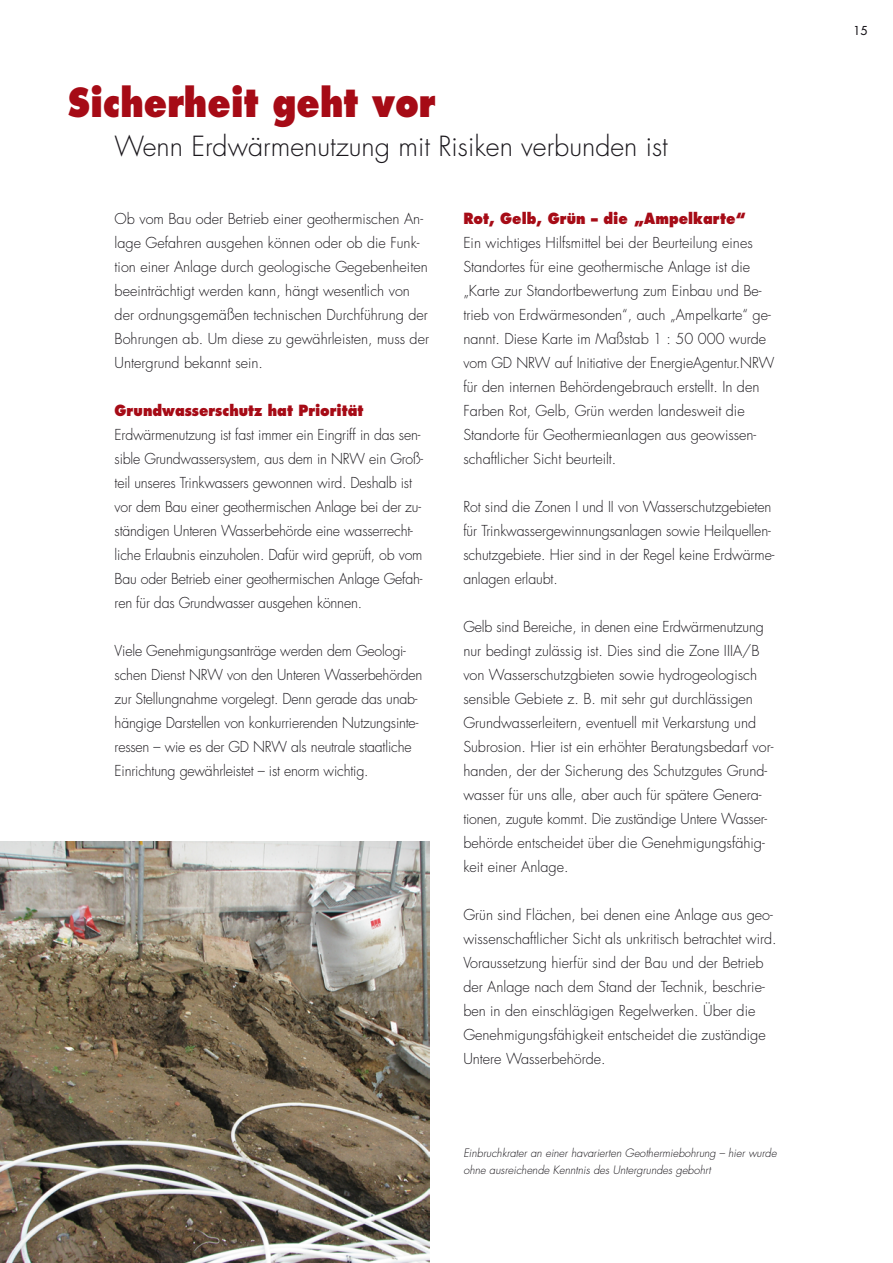
<style>
.page{position:relative;width:893px;height:1263px;background:#fff}
.page>*{position:absolute;margin:0;border:0;box-sizing:border-box;transform-origin:0 0}
.t1{font:800 39px "Futura Std";color:#a60b16;scale:.86 1}
.t2{font:300 27px "Futura Std";color:#1a171c}
.t3{font:800 15px "Futura Std";color:#a60b16;scale:.9 1}
.t4{font:300 14.7px/24px "Futura Std";color:#1a171c;scale:.96 1}
.t5{font:300 14.7px/24px "Futura Std";color:#1a171c}
.t6{font:500 12px "Futura Std";color:#1a171c}
.t7{font:italic 300 11.25px/16.5px "Futura Std";color:#1a171c}
</style>
<div class="page">
<img style="left:0;top:842px;width:429px;height:421px">
<h1 class="t1" style="left:68px;top:86px;width:429px">Sicherheit geht vor</h1>
<h2 class="t2" style="left:115px;top:134px;width:555px">Wenn Erdwärmenutzung mit Risiken verbunden ist</h2>
<p class="t5" style="left:115px;top:208px;width:316px">Ob vom Bau oder Betrieb einer geothermischen An&shy;lage Gefahren ausgehen können oder ob die Funk&shy;tion einer Anlage durch geologische Gegebenheiten beeinträchtigt werden kann, hängt wesentlich von der ordnungsgemäßen technischen Durchführung der Bohrungen ab. Um diese zu gewährleisten, muss der Untergrund bekannt sein.</p>
<p class="t3" style="left:115px;top:404px;width:278px">Grundwasserschutz hat Priorität</p>
<p class="t4" style="left:115px;top:424px;width:323px">Erdwärmenutzung ist fast immer ein Eingriff in das sen&shy;sible Grundwassersystem, aus dem in NRW ein Groß&shy;teil unseres Trinkwassers gewonnen wird. Deshalb ist vor dem Bau einer geothermischen Anlage bei der zu&shy;ständigen Unteren Wasserbehörde eine wasserrecht&shy;liche Erlaubnis einzuholen. Dafür wird geprüft, ob vom Bau oder Betrieb einer geothermischen Anlage Gefah&shy;ren für das Grundwasser ausgehen können.</p>
<p class="t4" style="left:115px;top:640px;width:322px">Viele Genehmigungsanträge werden dem Geologi&shy;schen Dienst NRW von den Unteren Wasserbehörden zur Stellungnahme vorgelegt. Denn gerade das unab&shy;hängige Darstellen von konkurrierenden Nutzungsinte&shy;ressen – wie es der GD NRW als neutrale staatliche Einrichtung gewährleistet – ist enorm wichtig.</p>
<p class="t3" style="left:463px;top:212px;width:316px">Rot, Gelb, Grün – die „Ampelkarte“</p>
<p class="t5" style="left:463px;top:232px;width:312px">Ein wichtiges Hilfsmittel bei der Beurteilung eines Standortes für eine geothermische Anlage ist die „Karte zur Standortbewertung zum Einbau und Be&shy;trieb von Erdwärmesonden“, auch „Ampelkarte“ ge&shy;nannt. Diese Karte im Maßstab 1 : 50 000 wurde vom GD NRW auf Initiative der EnergieAgentur.NRW für den internen Behördengebrauch erstellt. In den Farben Rot, Gelb, Grün werden landesweit die Standorte für Geothermieanlagen aus geowissen&shy;schaftlicher Sicht beurteilt.</p>
<p class="t4" style="left:463px;top:496px;width:326px">Rot sind die Zonen I und II von Wasserschutzgebieten für Trinkwassergewinnungsanlagen sowie Heilquellen&shy;schutzgebiete. Hier sind in der Regel keine Erdwärme&shy;anlagen erlaubt.</p>
<p class="t4" style="left:463px;top:616px;width:324px">Gelb sind Bereiche, in denen eine Erdwärmenutzung nur bedingt zulässig ist. Dies sind die Zone IIIA/B von Wasserschutzgbieten sowie hydrogeologisch sensible Gebiete z. B. mit sehr gut durchlässigen Grundwasserleitern, eventuell mit Verkarstung und Subrosion. Hier ist ein erhöhter Beratungsbedarf vor&shy;handen, der der Sicherung des Schutzgutes Grund&shy;wasser für uns alle, aber auch für spätere Genera&shy;tionen, zugute kommt. Die zuständige Untere Wasser&shy;behörde entscheidet über die Genehmigungsfähig&shy;keit einer Anlage.</p>
<p class="t5" style="left:463px;top:904px;width:315px">Grün sind Flächen, bei denen eine Anlage aus geo&shy;wissenschaftlicher Sicht als unkritisch betrachtet wird.<br>Voraussetzung hierfür sind der Bau und der Betrieb der Anlage nach dem Stand der Technik, beschrie&shy;ben in den einschlägigen Regelwerken. Über die Genehmigungsfähigkeit entscheidet die zuständige Untere Wasserbehörde.</p>
<p class="t7" style="left:463px;top:1146px;width:315px">Einbruchkrater an einer havarierten Geothermiebohrung – hier wurde ohne ausreichende Kenntnis des Untergrundes gebohrt</p>
<p class="t6" style="left:853px;top:25px;width:15px">15</p>
</div>
